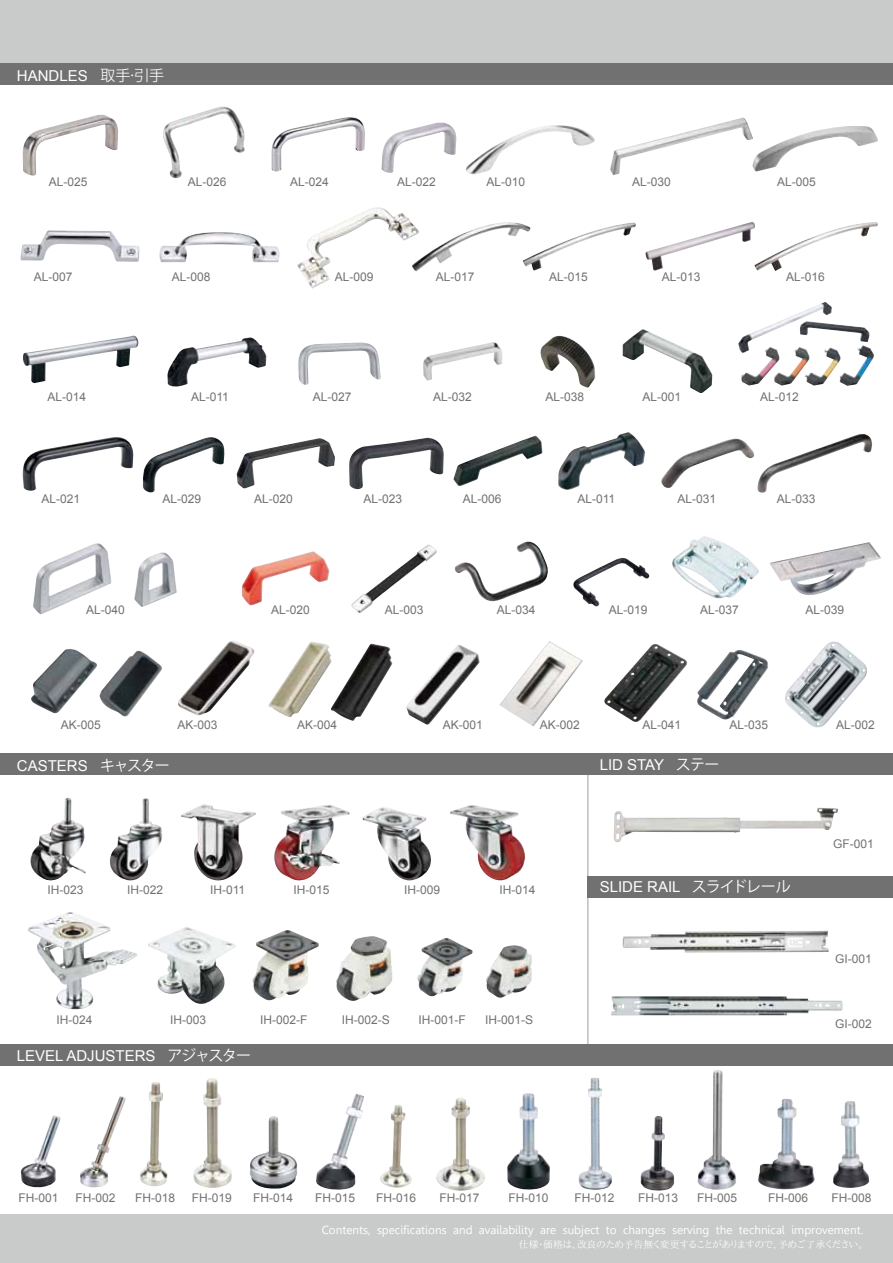
<style>
.page{position:relative;width:893px;height:1263px;background:#fff}
.page>*{position:absolute;margin:0;border:0;box-sizing:border-box;transform-origin:0 0}
.t1{font:15px "Arial";color:#fff}
.t2{font:12px "Arial";color:#727171}
.t3{font:11.7px "Leelawadee";color:#fff}
.t4{font:9.75px "IPAP Mincho";color:#fff}
.s1{font-family:"Shin Go Pro";font-weight:300}
.s2{font-family:"Koz Go Pro"}
</style>
<div class="page">
<div style="left:0;top:1214px;width:893px;height:49px;background:#c9caca"></div>
<img style="left:31px;top:649px;width:66px;height:64px">
<img style="left:99px;top:651px;width:63px;height:66px">
<img style="left:178px;top:641px;width:77px;height:75px">
<img style="left:332px;top:644px;width:61px;height:77px">
<img style="left:268px;top:641px;width:64px;height:76px">
<img style="left:406px;top:645px;width:74px;height:80px">
<img style="left:499px;top:641px;width:84px;height:85px">
<img style="left:604px;top:644px;width:83px;height:78px">
<img style="left:453px;top:436px;width:90px;height:50px">
<img style="left:697px;top:650px;width:72px;height:70px">
<img style="left:672px;top:536px;width:87px;height:62px">
<img style="left:769px;top:542px;width:112px;height:53px">
<img style="left:455px;top:542px;width:93px;height:59px">
<img style="left:757px;top:434px;width:116px;height:59px">
<img style="left:661px;top:438px;width:94px;height:50px">
<img style="left:423px;top:342px;width:79px;height:39px">
<img style="left:610px;top:118px;width:142px;height:57px">
<img style="left:143px;top:437px;width:82px;height:56px">
<img style="left:298px;top:343px;width:83px;height:42px">
<img style="left:23px;top:115px;width:95px;height:61px">
<img style="left:163px;top:107px;width:82px;height:71px">
<img style="left:33px;top:543px;width:79px;height:71px">
<img style="left:134px;top:552px;width:43px;height:55px">
<img style="left:271px;top:117px;width:94px;height:55px">
<img style="left:349px;top:438px;width:95px;height:51px">
<img style="left:752px;top:126px;width:126px;height:46px">
<img style="left:242px;top:551px;width:88px;height:54px">
<img style="left:237px;top:438px;width:98px;height:51px">
<img style="left:22px;top:437px;width:112px;height:54px">
<img style="left:381px;top:122px;width:76px;height:51px">
<div style="left:0;top:0;width:893px;height:75px;background:#c9caca"></div>
<img style="left:573px;top:558px;width:77px;height:49px">
<img style="left:785px;top:642px;width:82px;height:86px">
<img style="left:351px;top:545px;width:86px;height:68px">
<img style="left:420px;top:222px;width:102px;height:47px">
<img style="left:756px;top:222px;width:122px;height:49px">
<img style="left:522px;top:222px;width:114px;height:49px">
<img style="left:23px;top:336px;width:116px;height:47px">
<img style="left:645px;top:222px;width:111px;height:49px">
<img style="left:738px;top:302px;width:136px;height:84px">
<img style="left:558px;top:432px;width:87px;height:58px">
<img style="left:167px;top:337px;width:100px;height:50px">
<img style="left:297px;top:207px;width:123px;height:82px">
<img style="left:466px;top:125px;width:129px;height:49px">
<img style="left:159px;top:232px;width:121px;height:30px">
<img style="left:20px;top:230px;width:120px;height:32px">
<img style="left:540px;top:335px;width:55px;height:53px">
<img style="left:622px;top:329px;width:91px;height:64px">
<img style="left:193px;top:1078px;width:39px;height:110px">
<img style="left:140px;top:1082px;width:28px;height:104px">
<img style="left:316px;top:1094px;width:40px;height:87px">
<img style="left:250px;top:1116px;width:48px;height:73px">
<img style="left:436px;top:1097px;width:49px;height:94px">
<img style="left:380px;top:1106px;width:32px;height:82px">
<img style="left:579px;top:1078px;width:33px;height:112px">
<img style="left:640px;top:1116px;width:35px;height:74px">
<img style="left:507px;top:1093px;width:43px;height:97px">
<img style="left:758px;top:1099px;width:57px;height:90px">
<img style="left:833px;top:1101px;width:36px;height:87px">
<img style="left:697px;top:1071px;width:39px;height:119px">
<img style="left:21px;top:1115px;width:35px;height:73px">
<img style="left:80px;top:1096px;width:46px;height:92px">
<img style="left:28px;top:912px;width:109px;height:98px">
<img style="left:148px;top:927px;width:88px;height:77px">
<img style="left:417px;top:938px;width:56px;height:59px">
<img style="left:486px;top:945px;width:46px;height:53px">
<img style="left:252px;top:930px;width:67px;height:71px">
<img style="left:336px;top:936px;width:57px;height:65px">
<img style="left:30px;top:798px;width:56px;height:83px">
<img style="left:109px;top:798px;width:53px;height:83px">
<img style="left:181px;top:804px;width:75px;height:76px">
<img style="left:274px;top:805px;width:76px;height:76px">
<img style="left:363px;top:807px;width:68px;height:73px">
<img style="left:450px;top:805px;width:75px;height:76px">
<img style="left:622px;top:930px;width:207px;height:22px">
<img style="left:614px;top:808px;width:224px;height:34px">
<img style="left:611px;top:996px;width:232px;height:19px">
<hr style="left:587px;top:758px;width:1px;height:290px;background:#9fa0a0">
<div style="left:0;top:64px;width:893px;height:21px;background:#727171"></div>
<div style="left:0;top:754px;width:893px;height:21px;background:#727171"></div>
<div style="left:0;top:1044px;width:893px;height:21px;background:#727171"></div>
<div style="left:588px;top:876px;width:305px;height:21px;background:#727171"></div>
<p class="t1" style="left:17px;top:65px;width:149px">HANDLES <span class="s1">取手・引手</span></p>
<p class="t2" style="left:49px;top:174px;width:40px">AL-025</p>
<p class="t2" style="left:34px;top:269px;width:40px">AL-007</p>
<p class="t2" style="left:188px;top:174px;width:40px">AL-026</p>
<p class="t2" style="left:290px;top:174px;width:40px">AL-024</p>
<p class="t2" style="left:397px;top:174px;width:40px">AL-022</p>
<p class="t2" style="left:486px;top:174px;width:40px">AL-010</p>
<p class="t2" style="left:632px;top:174px;width:40px">AL-030</p>
<p class="t2" style="left:777px;top:174px;width:40px">AL-005</p>
<p class="t2" style="left:172px;top:269px;width:40px">AL-008</p>
<p class="t2" style="left:335px;top:269px;width:40px">AL-009</p>
<p class="t2" style="left:436px;top:269px;width:40px">AL-017</p>
<p class="t2" style="left:549px;top:269px;width:40px">AL-015</p>
<p class="t2" style="left:662px;top:269px;width:40px">AL-013</p>
<p class="t2" style="left:786px;top:269px;width:40px">AL-016</p>
<p class="t2" style="left:47px;top:389px;width:40px">AL-014</p>
<p class="t2" style="left:191px;top:389px;width:39px">AL-011</p>
<p class="t2" style="left:313px;top:389px;width:40px">AL-027</p>
<p class="t2" style="left:433px;top:389px;width:40px">AL-032</p>
<p class="t2" style="left:546px;top:389px;width:40px">AL-038</p>
<p class="t2" style="left:642px;top:389px;width:40px">AL-001</p>
<p class="t2" style="left:760px;top:389px;width:40px">AL-012</p>
<p class="t2" style="left:41px;top:490px;width:40px">AL-021</p>
<p class="t2" style="left:162px;top:490px;width:40px">AL-029</p>
<p class="t2" style="left:254px;top:490px;width:40px">AL-020</p>
<p class="t2" style="left:363px;top:490px;width:40px">AL-023</p>
<p class="t2" style="left:463px;top:490px;width:40px">AL-006</p>
<p class="t2" style="left:577px;top:490px;width:39px">AL-011</p>
<p class="t2" style="left:677px;top:490px;width:40px">AL-031</p>
<p class="t2" style="left:777px;top:490px;width:40px">AL-033</p>
<p class="t2" style="left:86px;top:602px;width:40px">AL-040</p>
<p class="t2" style="left:271px;top:602px;width:40px">AL-020</p>
<p class="t2" style="left:385px;top:602px;width:40px">AL-003</p>
<p class="t2" style="left:497px;top:602px;width:40px">AL-034</p>
<p class="t2" style="left:609px;top:602px;width:40px">AL-019</p>
<p class="t2" style="left:700px;top:602px;width:40px">AL-037</p>
<p class="t2" style="left:805px;top:602px;width:40px">AL-039</p>
<p class="t2" style="left:61px;top:717px;width:42px">AK-005</p>
<p class="t2" style="left:177px;top:717px;width:42px">AK-003</p>
<p class="t2" style="left:297px;top:717px;width:42px">AK-004</p>
<p class="t2" style="left:443px;top:717px;width:42px">AK-001</p>
<p class="t2" style="left:540px;top:717px;width:42px">AK-002</p>
<p class="t2" style="left:642px;top:717px;width:40px">AL-041</p>
<p class="t2" style="left:729px;top:717px;width:40px">AL-035</p>
<p class="t2" style="left:836px;top:717px;width:40px">AL-002</p>
<p class="t1" style="left:17px;top:755px;width:154px">CASTERS <span class="s2">キャスター</span></p>
<p class="t1" style="left:600px;top:755px;width:121px">LID STAY <span class="s2">ステー</span></p>
<p class="t2" style="left:833px;top:836px;width:42px">GF-001</p>
<p class="t2" style="left:48px;top:882px;width:38px">IH-023</p>
<p class="t2" style="left:127px;top:882px;width:38px">IH-022</p>
<p class="t2" style="left:210px;top:882px;width:37px">IH-011</p>
<p class="t2" style="left:293px;top:882px;width:38px">IH-015</p>
<p class="t2" style="left:404px;top:882px;width:38px">IH-009</p>
<p class="t2" style="left:499px;top:882px;width:38px">IH-014</p>
<p class="t1" style="left:600px;top:877px;width:193px">SLIDE RAIL <span class="s2">スライドレール</span></p>
<p class="t2" style="left:835px;top:951px;width:38px">GI-001</p>
<p class="t2" style="left:57px;top:1011px;width:38px">IH-024</p>
<p class="t2" style="left:170px;top:1011px;width:38px">IH-003</p>
<p class="t2" style="left:260px;top:1011px;width:49px">IH-002-F</p>
<p class="t2" style="left:342px;top:1011px;width:50px">IH-002-S</p>
<p class="t2" style="left:418px;top:1011px;width:49px">IH-001-F</p>
<p class="t2" style="left:485px;top:1011px;width:50px">IH-001-S</p>
<p class="t2" style="left:835px;top:1016px;width:38px">GI-002</p>
<p class="t1" style="left:17px;top:1046px;width:236px">LEVEL ADJUSTERS <span class="s2">アジャスター</span></p>
<p class="t2" style="left:19px;top:1190px;width:42px">FH-001</p>
<p class="t2" style="left:75px;top:1190px;width:42px">FH-002</p>
<p class="t2" style="left:135px;top:1190px;width:42px">FH-018</p>
<p class="t2" style="left:192px;top:1190px;width:42px">FH-019</p>
<p class="t2" style="left:253px;top:1190px;width:42px">FH-014</p>
<p class="t2" style="left:315px;top:1190px;width:42px">FH-015</p>
<p class="t2" style="left:376px;top:1190px;width:42px">FH-016</p>
<p class="t2" style="left:439px;top:1190px;width:42px">FH-017</p>
<p class="t2" style="left:509px;top:1190px;width:42px">FH-010</p>
<p class="t2" style="left:575px;top:1190px;width:42px">FH-012</p>
<p class="t2" style="left:638px;top:1190px;width:42px">FH-013</p>
<p class="t2" style="left:697px;top:1190px;width:42px">FH-005</p>
<p class="t2" style="left:768px;top:1190px;width:42px">FH-006</p>
<p class="t2" style="left:832px;top:1190px;width:42px">FH-008</p>
<p class="t3" style="left:322px;top:1223px;width:543px">Contents, specifications and availability are subject to changes serving the technical improvement.</p>
<p class="t4" style="left:519px;top:1239px;width:346px">仕様・価格は、改良のため予告無く変更することがありますので、予めご了承ください。</p>
</div>
